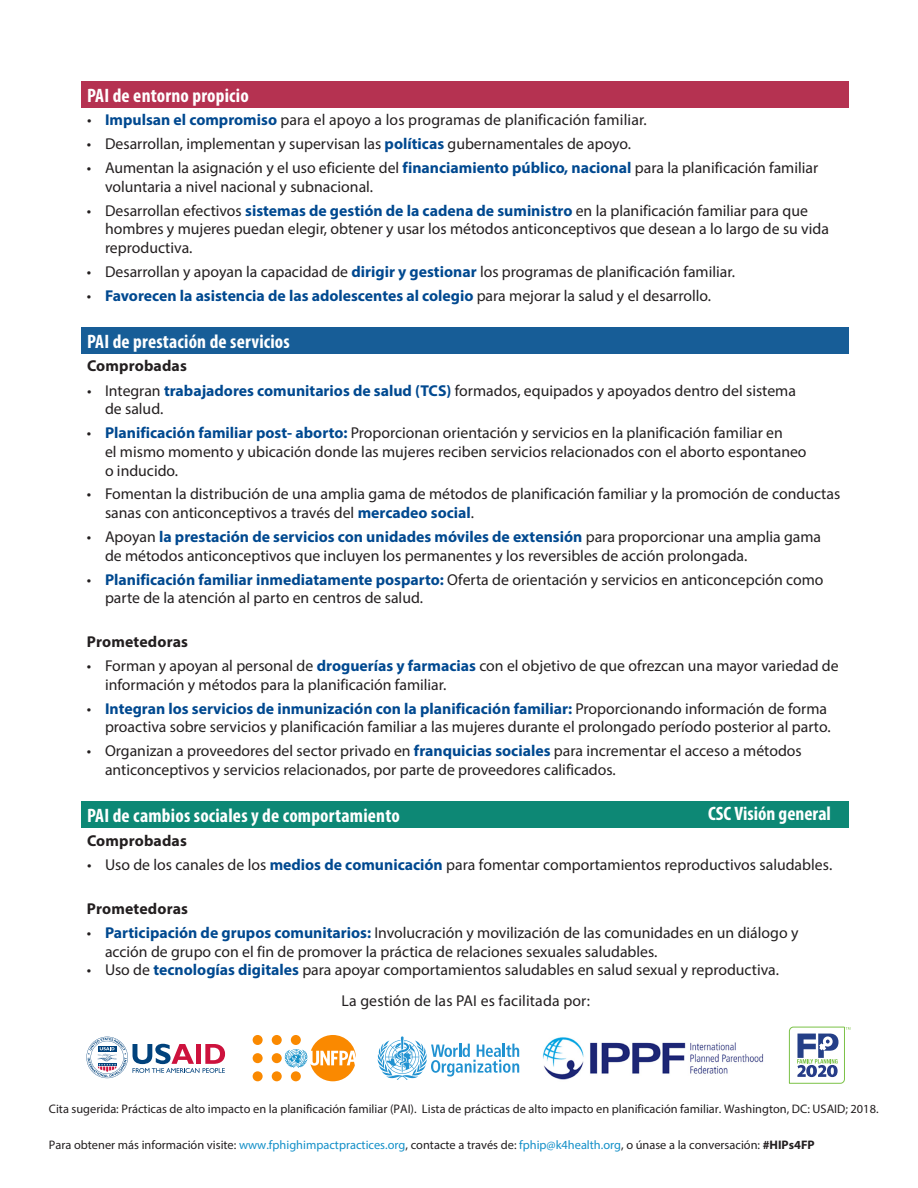
<style>
.page{position:relative;width:918px;height:1188px;background:#fff}
.page>*{position:absolute;margin:0;border:0;box-sizing:border-box;transform-origin:0 0}
.t1{font:700 condensed 19.5px "Myriad Pro";letter-spacing:.01em;color:#fff}
.t2{font:15.75px/18.8px "Myriad Pro";color:#231f20}
.t3{font:700 15.75px "Myriad Pro";color:#014990}
.t4{font:700 15.75px "Myriad Pro";letter-spacing:.01em;color:#231f20}
.Head_1{font:12.3px "Myriad Pro";color:#231f20}
.s1{font-weight:700;color:#014990}
.s2{font-weight:400;color:#231f20}
.s3{color:#1490c8}
.s4{font-weight:700}
</style>
<div class="page">
<div style="left:81px;top:81px;width:768px;height:27px;background:#b53251"></div>
<div style="left:81px;top:327px;width:768px;height:27px;background:#175d97"></div>
<div style="left:81px;top:801px;width:768px;height:27px;background:#0d8875"></div>
<svg style="left:378px;top:1036px;width:141px;height:44px"></svg>
<div style="left:272px;top:1053px;width:10px;height:10px;background:#fa8900;border-radius:50%"></div>
<div style="left:272px;top:1071px;width:10px;height:10px;background:#fa8900;border-radius:50%"></div>
<div style="left:272px;top:1035px;width:10px;height:10px;background:#fa8900;border-radius:50%"></div>
<div style="left:253px;top:1053px;width:10px;height:10px;background:#fa8900;border-radius:50%"></div>
<div style="left:253px;top:1071px;width:10px;height:10px;background:#fa8900;border-radius:50%"></div>
<div style="left:253px;top:1035px;width:10px;height:10px;background:#fa8900;border-radius:50%"></div>
<svg style="left:285px;top:1035px;width:71px;height:46px"></svg>
<svg style="left:86px;top:1037px;width:139px;height:41px"></svg>
<img style="left:542px;top:1037px;width:222px;height:43px">
<svg style="left:788px;top:1026px;width:62px;height:58px"></svg>
<p class="t1" style="left:87px;top:83px;width:163px">PAI de entorno propicio</p>
<p class="t2" style="left:87px;top:111px;width:561px">• <span class="s1">Impulsan el compromiso</span> para el apoyo a los programas de planificación familiar.</p>
<p class="t2" style="left:87px;top:134px;width:546px">• Desarrollan, implementan y supervisan las <span class="s1">políticas</span> gubernamentales de apoyo.</p>
<p class="t2" style="left:105px;top:158px;width:715px;text-indent:-18px">• Aumentan la asignación y el uso eficiente del <span class="s1">financiamiento público, nacional</span> para la planificación familiar voluntaria a nivel nacional y subnacional.</p>
<p class="t2" style="left:105px;top:201px;width:725px;text-indent:-18px">• Desarrollan efectivos <span class="s1">sistemas de gestión de la cadena de suministro</span> en la planificación familiar para que hombres y mujeres puedan elegir, obtener y usar los métodos anticonceptivos que desean a lo largo de su vida reproductiva.</p>
<p class="t2" style="left:87px;top:262px;width:650px">• Desarrollan y apoyan la capacidad de <span class="s1">dirigir y gestionar</span> los programas de planificación familiar.</p>
<p class="t3" style="left:87px;top:285px;width:626px"><span class="s2">•</span> Favorecen la asistencia de las adolescentes al colegio <span class="s2">para mejorar la salud y el desarrollo.</span></p>
<p class="t1" style="left:87px;top:329px;width:204px">PAI de prestación de servicios</p>
<p class="t4" style="left:87px;top:356px;width:101px">Comprobadas</p>
<p class="t2" style="left:105px;top:381px;width:693px;text-indent:-18px">• Integran <span class="s1">trabajadores comunitarios de salud (TCS)</span> formados, equipados y apoyados dentro del sistema de salud.</p>
<p class="t2" style="left:105px;top:423px;width:703px;text-indent:-18px">• <span class="s1">Planificación familiar post- aborto:</span> Proporcionan orientación y servicios en la planificación familiar en<br>el mismo momento y ubicación donde las mujeres reciben servicios relacionados con el aborto espontaneo o inducido.</p>
<p class="t2" style="left:105px;top:485px;width:737px;text-indent:-18px">• Fomentan la distribución de una amplia gama de métodos de planificación familiar y la promoción de conductas sanas con anticonceptivos a través del <span class="s1">mercadeo social</span>.</p>
<p class="t2" style="left:105px;top:527px;width:718px;text-indent:-18px">• Apoyan <span class="s1">la prestación de servicios con unidades móviles de extensión</span> para proporcionar una amplia gama de métodos anticonceptivos que incluyen los permanentes y los reversibles de acción prolongada.</p>
<p class="t2" style="left:105px;top:570px;width:720px;text-indent:-18px">• <span class="s1">Planificación familiar inmediatamente posparto:</span> Oferta de orientación y servicios en anticoncepción como parte de la atención al parto en centros de salud.</p>
<p class="t4" style="left:87px;top:632px;width:103px">Prometedoras</p>
<p class="t2" style="left:105px;top:656px;width:735px;text-indent:-18px">• Forman y apoyan al personal de <span class="s1">droguerías y farmacias</span> con el objetivo de que ofrezcan una mayor variedad de información y métodos para la planificación familiar.</p>
<p class="t2" style="left:87px;top:699px;width:745px;text-align:right">• <span class="s1">Integran los servicios de inmunización con la planificación familiar:</span> Proporcionando información de forma proactiva sobre servicios y planificación familiar a las mujeres durante el prolongado período posterior al parto.</p>
<p class="t2" style="left:105px;top:741px;width:698px;text-indent:-18px">• Organizan a proveedores del sector privado en <span class="s1">franquicias sociales</span> para incrementar el acceso a métodos anticonceptivos y servicios relacionados, por parte de proveedores calificados.</p>
<p class="t1" style="left:87px;top:803px;width:314px">PAI de cambios sociales y de comportamiento</p>
<p class="t4" style="left:87px;top:830px;width:101px">Comprobadas</p>
<p class="t2" style="left:87px;top:855px;width:747px">• Uso de los canales de los <span class="s1">medios de comunicación</span> para fomentar comportamientos reproductivos saludables.</p>
<p class="t4" style="left:87px;top:898px;width:103px">Prometedoras</p>
<p class="t2" style="left:105px;top:923px;width:695px;text-indent:-18px">• <span class="s1">Participación de grupos comunitarios:</span> Involucración y movilización de las comunidades en un diálogo y acción de grupo con el fin de promover la práctica de relaciones sexuales saludables.</p>
<p class="t2" style="left:87px;top:961px;width:694px">• Uso de <span class="s1">tecnologías digitales</span> para apoyar comportamientos saludables en salud sexual y reproductiva.</p>
<p class="t2" style="left:342px;top:991px;width:250px">La gestión de las PAI es facilitada por:</p>
<p class="t1" style="left:708px;top:801px;width:124px">CSC Visión general</p>
<p class="Head_1" style="left:49px;top:1102px;width:831px">Cita sugerida: Prácticas de alto impacto en la planificación familiar (PAI). Lista de prácticas de alto impacto en planificación familiar. Washington, DC: USAID; 2018.</p>
<p class="Head_1" style="left:49px;top:1137px;width:767px">Para obtener más información visite: <span class="s3">www.fphighimpactpractices.org</span>, contacte a través de: <span class="s3">fphip@k4health.org</span>, o únase a la conversación: <span class="s4">#HIPs4FP</span></p>
</div>
